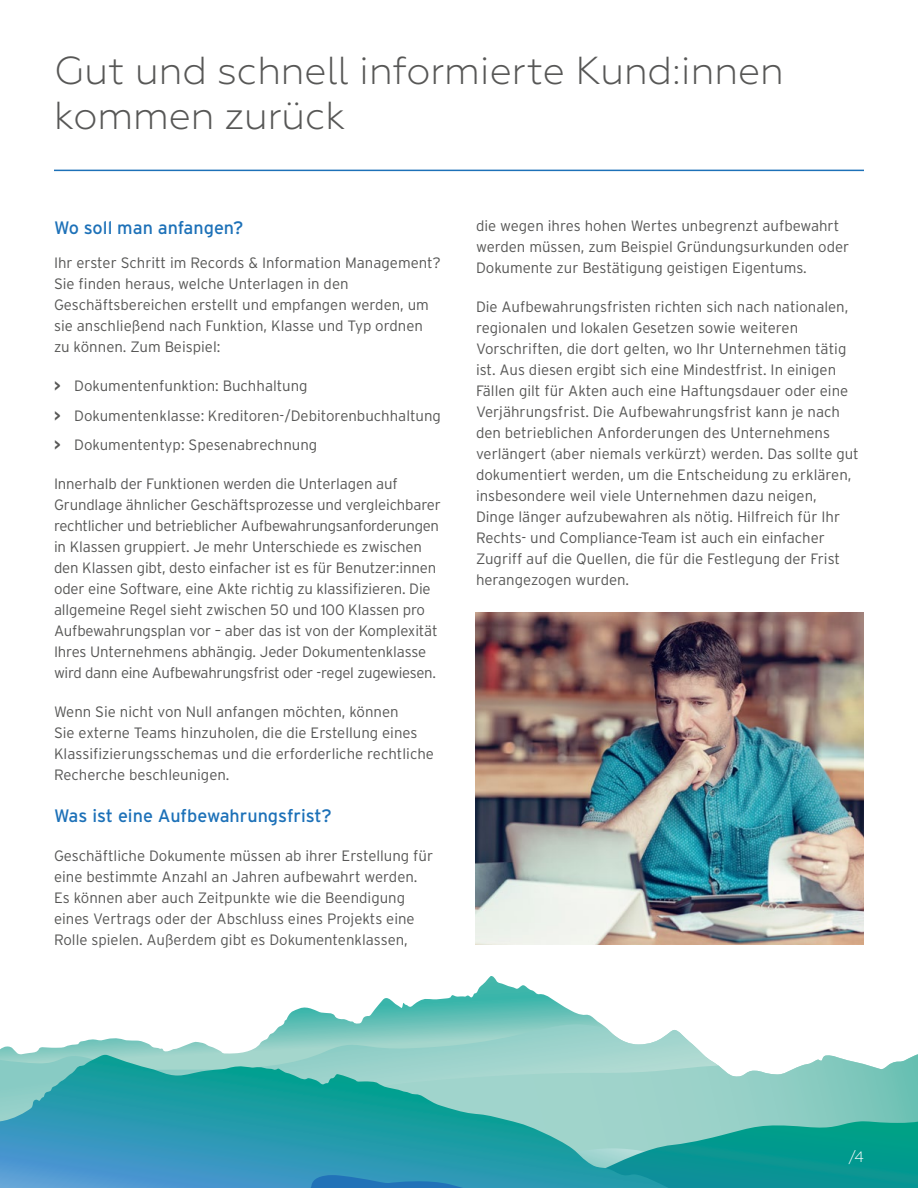
<style>
.page{position:relative;width:918px;height:1188px;background:#fff}
.page>*{position:absolute;margin:0;border:0;box-sizing:border-box;transform-origin:0 0}
.t1{font:300 39px/45px "Geometria";color:#575756}
.t2{font:18px "Interstate";color:#1d71b8}
.t3{font:300 15px/21px "Interstate";color:#575756}
.t4{font:300 15px "Geometria";color:#fff}
.s1{font-weight:700}
</style>
<div class="page">
<svg style="left:283px;top:976px;width:318px;height:48px"></svg>
<svg style="left:0;top:1024px;width:703px;height:31px"></svg>
<svg style="left:366px;top:1054px;width:552px;height:67px;background:#9bd3ca"></svg>
<svg style="left:669px;top:1121px;width:249px;height:67px;background:#169e96"></svg>
<svg style="left:0;top:1055px;width:669px;height:133px;background:#4eadb8"></svg>
<svg style="left:311px;top:1175px;width:152px;height:13px;background:#2882b9"></svg>
<hr style="left:54px;top:170px;width:810px;height:1px;background:#1d71b8">
<img style="left:476px;top:612px;width:388px;height:333px">
<h1 class="t1" style="left:54px;top:48px;width:731px">Gut und schnell informierte Kund:innen kommen zurück</h1>
<p class="t2" style="left:54px;top:214px;width:191px">Wo soll man anfangen?</p>
<p class="t3" style="left:54px;top:251px;width:389px">Ihr erster Schritt im Records &amp; Information Management?<br>Sie finden heraus, welche Unterlagen in den Geschäftsbereichen erstellt und empfangen werden, um sie anschließend nach Funktion, Klasse und Typ ordnen zu können. Zum Beispiel:</p>
<p class="t3" style="left:54px;top:370px;width:388px;line-height:29.5px"><span class="s1">&gt;</span> Dokumentenfunktion: Buchhaltung<br><span class="s1">&gt;</span> Dokumentenklasse: Kreditoren-/Debitorenbuchhaltung <span class="s1">&gt;</span> Dokumententyp: Spesenabrechnung</p>
<p class="t3" style="left:54px;top:472px;width:388px">Innerhalb der Funktionen werden die Unterlagen auf Grundlage ähnlicher Geschäftsprozesse und vergleichbarer rechtlicher und betrieblicher Aufbewahrungsanforderungen in Klassen gruppiert. Je mehr Unterschiede es zwischen den Klassen gibt, desto einfacher ist es für Benutzer:innen oder eine Software, eine Akte richtig zu klassifizieren. Die allgemeine Regel sieht zwischen 50 und 100 Klassen pro Aufbewahrungsplan vor – aber das ist von der Komplexität Ihres Unternehmens abhängig. Jeder Dokumentenklasse wird dann eine Aufbewahrungsfrist oder -regel zugewiesen.</p>
<p class="t3" style="left:54px;top:700px;width:382px">Wenn Sie nicht von Null anfangen möchten, können<br>Sie externe Teams hinzuholen, die die Erstellung eines Klassifizierungsschemas und die erforderliche rechtliche Recherche beschleunigen.</p>
<p class="t2" style="left:54px;top:803px;width:279px">Was ist eine Aufbewahrungsfrist?</p>
<p class="t3" style="left:54px;top:844px;width:381px">Geschäftliche Dokumente müssen ab ihrer Erstellung für eine bestimmte Anzahl an Jahren aufbewahrt werden.<br>Es können aber auch Zeitpunkte wie die Beendigung eines Vertrags oder der Abschluss eines Projekts eine Rolle spielen. Außerdem gibt es Dokumentenklassen,</p>
<p class="t3" style="left:476px;top:215px;width:375px">die wegen ihres hohen Wertes unbegrenzt aufbewahrt werden müssen, zum Beispiel Gründungsurkunden oder<br>Dokumente zur Bestätigung geistigen Eigentums.</p>
<p class="t3" style="left:476px;top:296px;width:384px">Die Aufbewahrungsfristen richten sich nach nationalen, regionalen und lokalen Gesetzen sowie weiteren Vorschriften, die dort gelten, wo Ihr Unternehmen tätig ist. Aus diesen ergibt sich eine Mindestfrist. In einigen Fällen gilt für Akten auch eine Haftungsdauer oder eine Verjährungsfrist. Die Aufbewahrungsfrist kann je nach den betrieblichen Anforderungen des Unternehmens verlängert (aber niemals verkürzt) werden. Das sollte gut dokumentiert werden, um die Entscheidung zu erklären, insbesondere weil viele Unternehmen dazu neigen, Dinge länger aufzubewahren als nötig. Hilfreich für Ihr Rechts- und Compliance-Team ist auch ein einfacher Zugriff auf die Quellen, die für die Festlegung der Frist herangezogen wurden.</p>
<p class="t4" style="left:848px;top:1148px;width:17px">/4</p>
</div>
